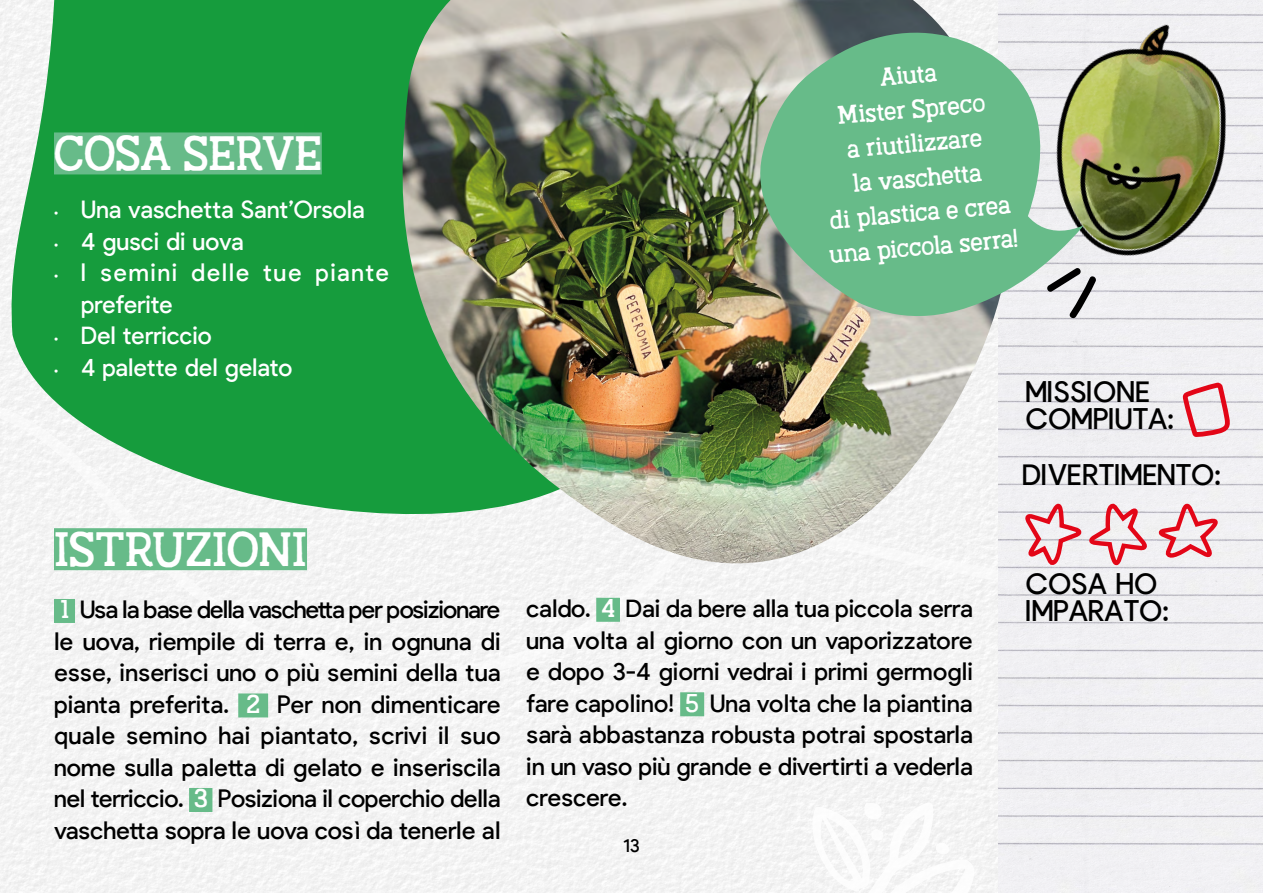
<style>
.page{position:relative;width:1263px;height:893px;background:#fff}
.page>*{position:absolute;margin:0;border:0;box-sizing:border-box;transform-origin:0 0}
.t1{font:45px "Austral Slab Blur";color:#fff}
.t2{font:28.5px/27px "Pulp Display";color:#000}
.t3{font:24px/31.5px "Pulp Display";letter-spacing:-.01em;color:#000;text-align:justify}
.t4{font:24px/34.5px "Austral Slab Blur";color:#fff;text-align:center}
.t5{font:24px "Pulp Display";letter-spacing:-.005em;color:#fff}
.t6{font:24px/31.5px "Pulp Display";letter-spacing:.06em;color:#fff}
.t7{font:18.15px "Pulp Display";color:#000}
.s1{font-family:"Austral Slab Blur";font-size:18px}
.s2{font-family:"Austral Slab Blur";color:#fff}
</style>
<div class="page">
<div style="left:0;top:0;width:998px;height:893px;background:#f4f4f4"></div>
<img style="left:998px;top:302px;width:265px;height:591px">
<svg style="left:5px;top:0;width:371px;height:591px;fill:#169c3d"></svg>
<img style="left:376px;top:0;width:631px;height:660px">
<svg style="left:1084px;top:302px;width:13px;height:18px"></svg>
<svg style="left:811px;top:801px;width:164px;height:92px"></svg>
<img style="left:972px;top:0;width:291px;height:302px">
<svg style="left:743px;top:2px;width:341px;height:325px;background:#89b997"></svg>
<div style="left:54px;top:528px;width:253px;height:42px;background:#67bb89"></div>
<div style="left:54px;top:599px;width:21px;height:24px;background:#67bb89"></div>
<div style="left:238px;top:693px;width:30px;height:24px;background:#67bb89"></div>
<div style="left:189px;top:788px;width:23px;height:24px;background:#67bb89"></div>
<div style="left:54px;top:132px;width:268px;height:42px;background:#67bb89"></div>
<div style="left:596px;top:598px;width:24px;height:24px;background:#67bb89"></div>
<div style="left:680px;top:692px;width:24px;height:24px;background:#67bb89"></div>
<svg style="left:1157px;top:501px;width:65px;height:60px"></svg>
<svg style="left:1023px;top:500px;width:123px;height:67px"></svg>
<svg style="left:1179px;top:379px;width:53px;height:61px"></svg>
<h1 class="t1" style="left:54px;top:119px;width:269px">COSA SERVE</h1>
<p class="t5" style="left:54px;top:197px;width:312px"><span class="s1">•</span> Una vaschetta Sant’Orsola</p>
<p class="t5" style="left:54px;top:228px;width:191px"><span class="s1">•</span> 4 gusci di uova</p>
<p class="t6" style="left:81px;top:258px;width:310px;text-indent:-27px"><span class="s1">•</span> I semini delle tue piante preferite</p>
<p class="t5" style="left:54px;top:323px;width:160px"><span class="s1">•</span> Del terriccio</p>
<p class="t5" style="left:54px;top:354px;width:240px"><span class="s1">•</span> 4 palette del gelato</p>
<h1 class="t1" style="left:54px;top:515px;width:255px">ISTRUZIONI</h1>
<p class="t3" style="left:54px;top:595px;width:448px"><span class="s2">1</span> Usa la base della vaschetta per posizionare le uova, riempile di terra e, in ognuna di esse, inserisci uno o più semini della tua pianta preferita. <span class="s2">2</span> Per non dimenticare quale semino hai piantato, scrivi il suo nome sulla paletta di gelato e inseriscila nel terriccio. <span class="s2">3</span> Posiziona il coperchio della vaschetta sopra le uova così da tenerle al</p>
<p class="t4" style="left:812px;top:64px;width:191px;rotate:-5deg">Aiuta<br>Mister Spreco<br>a riutilizzare<br>la vaschetta<br>di plastica e crea una piccola serra!</p>
<p class="t3" style="left:526px;top:594px;width:448px">caldo. <span class="s2">4</span> Dai da bere alla tua piccola serra una volta al giorno con un vaporizzatore e dopo 3-4 giorni vedrai i primi germogli fare capolino! <span class="s2">5</span> Una volta che la piantina sarà abbastanza robusta potrai spostarla in un vaso più grande e divertirti a vederla crescere.</p>
<p class="t7" style="left:623px;top:836px;width:18px">13</p>
<p class="t2" style="left:1025px;top:379px;width:150px">MISSIONE<br>COMPIUTA:</p>
<p class="t2" style="left:1022px;top:462px;width:200px">DIVERTIMENTO:</p>
<p class="t2" style="left:1025px;top:571px;width:145px">COSA HO<br>IMPARATO:</p>
</div>
